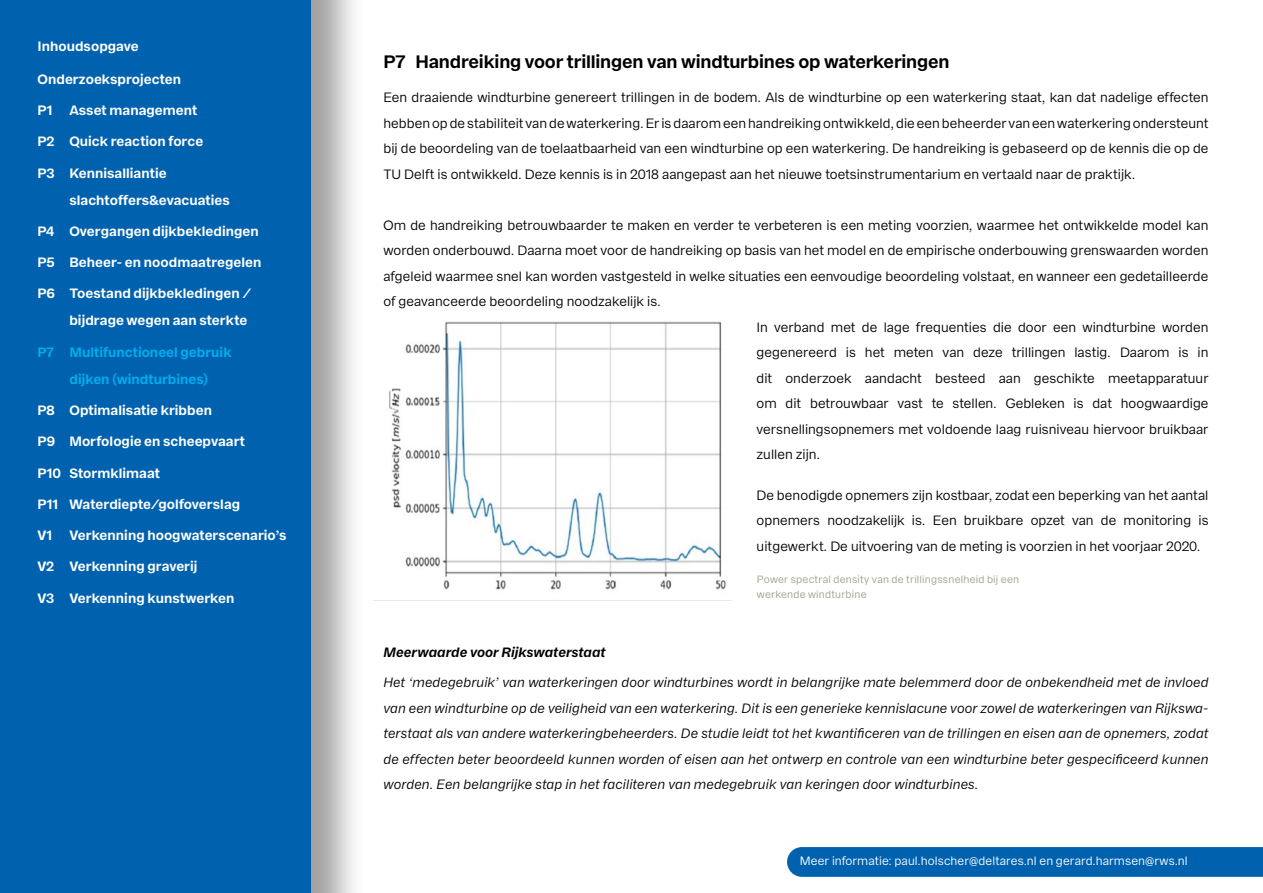
<style>
.page{position:relative;width:1263px;height:893px;background:#fff}
.page>*{position:absolute;margin:0;border:0;box-sizing:border-box;transform-origin:0 0}
.t1{font:700 18px "Franca";letter-spacing:-.01em;color:#000}
.t2{font:13.5px/25.5px "Franca";letter-spacing:.005em;color:#000;text-align:justify}
.t3{font:italic 13.5px/25.5px "Franca";letter-spacing:.01em;color:#000;text-align:justify}
.t4{font:700 13.5px/27px "Franca";letter-spacing:.005em;color:#fff}
.t5{font:700 13.5px/27px "Franca";letter-spacing:.005em;color:#00aeef}
.t6{font:italic 700 13.5px "Franca";letter-spacing:.005em;color:#000}
.t7{font:12px "Franca";letter-spacing:.01em;color:#fff}
.t8{font:10.5px/15px "Franca";letter-spacing:.02em;color:#9f9e8e}
</style>
<div class="page">
<img style="left:373px;top:321px;width:358px;height:280px">
<div style="left:0;top:0;width:366px;height:893px;background:#000;opacity:.38"></div>
<div style="left:0;top:0;width:310px;height:893px;background:#0062af"></div>
<svg style="left:787px;top:847px;width:476px;height:30px;background:#0364b0"></svg>
<p class="t4" style="left:37px;top:33px;width:103px">Inhoudsopgave</p>
<p class="t4" style="left:37px;top:66px;width:145px">Onderzoeksprojecten</p>
<p class="t4" style="left:37px;top:97px;width:162px">P1 Asset management</p>
<p class="t4" style="left:37px;top:128px;width:167px">P2 Quick reaction force</p>
<p class="t4" style="left:69px;top:160px;width:162px;text-indent:-32px">P3 Kennisalliantie slachtoffers&amp;evacuaties</p>
<p class="t4" style="left:38px;top:218px;width:223px">P4 Overgangen dijkbekledingen</p>
<p class="t4" style="left:38px;top:249px;width:225px">P5 Beheer- en noodmaatregelen</p>
<p class="t4" style="left:38px;top:280px;width:215px;text-align:right">P6 Toestand dijkbekledingen / bijdrage wegen aan sterkte</p>
<p class="t5" style="left:69px;top:339px;width:164px;text-indent:-32px">P7 Multifunctioneel gebruik dijken (windturbines)</p>
<p class="t4" style="left:38px;top:397px;width:176px">P8 Optimalisatie kribben</p>
<p class="t4" style="left:38px;top:428px;width:209px">P9 Morfologie en scheepvaart</p>
<p class="t4" style="left:38px;top:459px;width:124px">P10 Stormklimaat</p>
<p class="t4" style="left:38px;top:491px;width:204px">P11 Waterdiepte/golfoverslag</p>
<p class="t4" style="left:38px;top:522px;width:16px">V1</p>
<p class="t4" style="left:69px;top:522px;width:218px">Verkenning hoogwaterscenario’s</p>
<p class="t4" style="left:38px;top:553px;width:161px">V2 Verkenning graverij</p>
<p class="t4" style="left:38px;top:584px;width:198px">V3 Verkenning kunstwerken</p>
<h1 class="t1" style="left:383px;top:51px;width:568px">P7 Handreiking voor trillingen van windturbines op waterkeringen</h1>
<p class="t2" style="left:383px;top:85px;width:826px">Een draaiende windturbine genereert trillingen in de bodem. Als de windturbine op een waterkering staat, kan dat nadelige effecten hebben op de stabiliteit van de waterkering. Er is daarom een handreiking ontwikkeld, die een beheerder van een waterkering ondersteunt bij de beoordeling van de toelaatbaarheid van een windturbine op een waterkering. De handreiking is gebaseerd op de kennis die op de TU Delft is ontwikkeld. Deze kennis is in 2018 aangepast aan het nieuwe toetsinstrumentarium en vertaald naar de praktijk.</p>
<p class="t2" style="left:383px;top:212px;width:826px">Om de handreiking betrouwbaarder te maken en verder te verbeteren is een meting voorzien, waarmee het ontwikkelde model kan</p>
<p class="t2" style="left:383px;top:238px;width:826px">worden onderbouwd. Daarna moet voor de handreiking op basis van het model en de empirische onderbouwing grenswaarden worden</p>
<p class="t2" style="left:383px;top:264px;width:826px">afgeleid waarmee snel kan worden vastgesteld in welke situaties een eenvoudige beoordeling volstaat, en wanneer een gedetailleerde</p>
<p class="t2" style="left:383px;top:289px;width:279px">of geavanceerde beoordeling noodzakelijk is.</p>
<p class="t2" style="left:757px;top:315px;width:453px">In verband met de lage frequenties die door een windturbine worden</p>
<p class="t2" style="left:757px;top:340px;width:453px">gegenereerd is het meten van deze trillingen lastig. Daarom is in</p>
<p class="t2" style="left:757px;top:366px;width:453px">dit onderzoek aandacht besteed aan geschikte meetapparatuur</p>
<p class="t2" style="left:757px;top:391px;width:453px">om dit betrouwbaar vast te stellen. Gebleken is dat hoogwaardige</p>
<p class="t2" style="left:757px;top:417px;width:453px">versnellingsopnemers met voldoende laag ruisniveau hiervoor bruikbaar</p>
<p class="t2" style="left:757px;top:442px;width:65px">zullen zijn.</p>
<p class="t2" style="left:757px;top:483px;width:453px">De benodigde opnemers zijn kostbaar, zodat een beperking van het aantal opnemers noodzakelijk is. Een bruikbare opzet van de monitoring is uitgewerkt. De uitvoering van de meting is voorzien in het voorjaar 2020.</p>
<p class="t8" style="left:757px;top:572px;width:264px">Power spectral density van de trillingssnelheid bij een werkende windturbine</p>
<p class="t6" style="left:383px;top:644px;width:224px">Meerwaarde voor Rijkswaterstaat</p>
<p class="t3" style="left:383px;top:669px;width:827px">Het ‘medegebruik’ van waterkeringen door windturbines wordt in belangrijke mate belemmerd door de onbekendheid met de invloed van een windturbine op de veiligheid van een waterkering. Dit is een generieke kennislacune voor zowel de waterkeringen van Rijkswa&shy;terstaat als van andere waterkeringbeheerders. De studie leidt tot het kwantificeren van de trillingen en eisen aan de opnemers, zodat de effecten beter beoordeeld kunnen worden of eisen aan het ontwerp en controle van een windturbine beter gespecificeerd kunnen worden. Een belangrijke stap in het faciliteren van medegebruik van keringen door windturbines.</p>
<p class="t7" style="left:800px;top:853px;width:389px">Meer informatie: paul.holscher@deltares.nl en gerard.harmsen@rws.nl</p>
</div>
